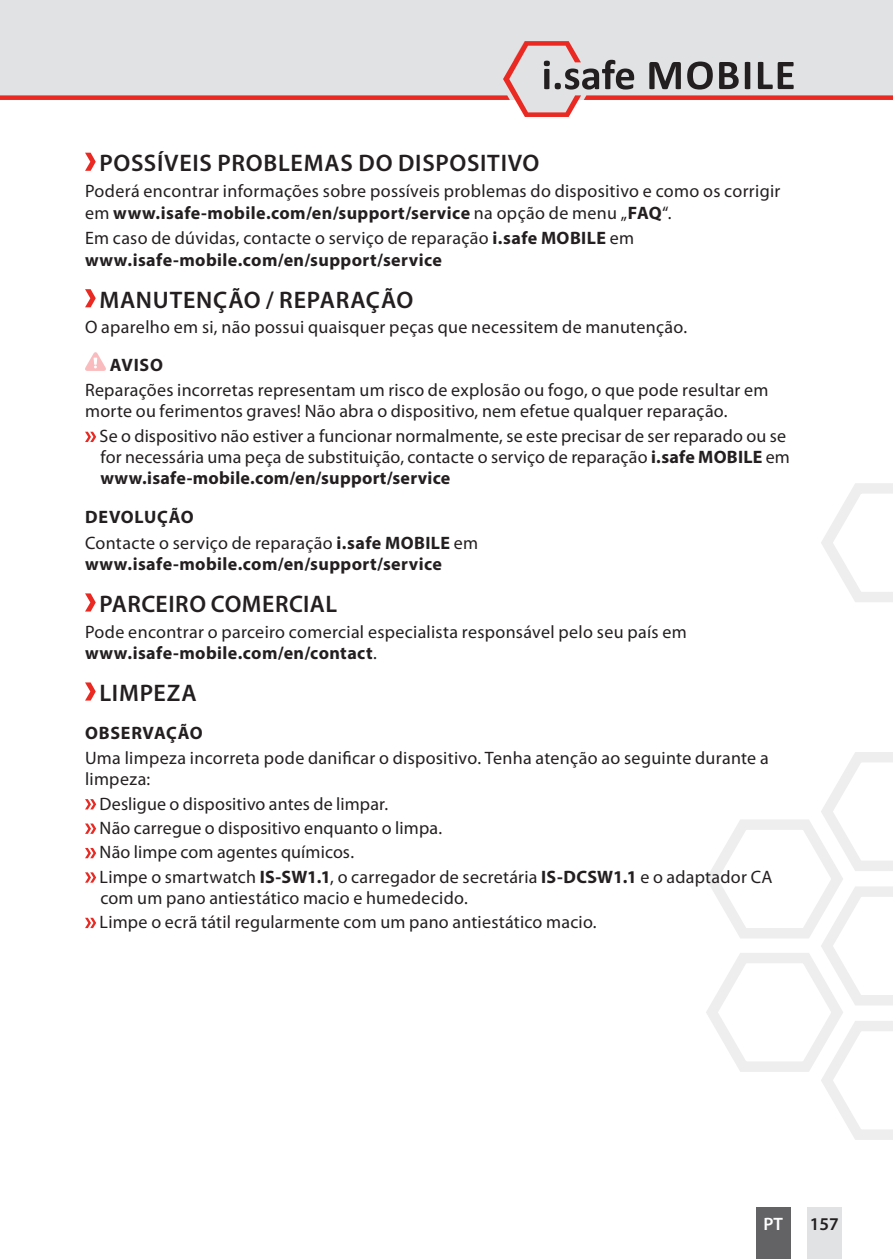
<style>
.page{position:relative;width:893px;height:1259px;background:#fff}
.page>*{position:absolute;margin:0;border:0;box-sizing:border-box;transform-origin:0 0}
.t1{font:600 24px "Myriad Pro";letter-spacing:.03em;color:#231f20}
.t2{font:18px/21px "Myriad Pro";letter-spacing:.015em;color:#231f20}
.t3{font:700 18px/21.6px "Myriad Pro";letter-spacing:.025em;color:#231f20}
.t4{font:600 18px "Myriad Pro";color:#231f20}
.t5{font:600 18px "Myriad Pro";color:#fff}
.s1{font-weight:700}
.s2{font-weight:400}
</style>
<div class="page">
<svg style="left:821px;top:483px;width:72px;height:119px"></svg>
<svg style="left:706px;top:752px;width:187px;height:388px"></svg>
<div style="left:756px;top:1208px;width:34px;height:51px;background:#636366"></div>
<div style="left:807px;top:1208px;width:34px;height:51px;background:#e1e2e4"></div>
<div style="left:0;top:0;width:893px;height:41px;background:#e1e2e4"></div>
<svg style="left:0;top:41px;width:893px;height:76px"></svg>
<svg style="left:85px;top:153px;width:11px;height:18px"></svg>
<svg style="left:85px;top:289px;width:11px;height:18px"></svg>
<svg style="left:85px;top:352px;width:21px;height:19px"></svg>
<svg style="left:85px;top:432px;width:11px;height:10px"></svg>
<svg style="left:85px;top:593px;width:11px;height:18px"></svg>
<svg style="left:85px;top:682px;width:11px;height:18px"></svg>
<svg style="left:85px;top:799px;width:11px;height:10px"></svg>
<svg style="left:85px;top:823px;width:11px;height:11px"></svg>
<svg style="left:85px;top:848px;width:11px;height:10px"></svg>
<svg style="left:85px;top:872px;width:11px;height:10px"></svg>
<svg style="left:85px;top:917px;width:11px;height:11px"></svg>
<h1 class="t1" style="left:99px;top:148px;width:441px">POSSÍVEIS PROBLEMAS DO DISPOSITIVO</h1>
<p class="t2" style="left:85px;top:180px;width:697px">Poderá encontrar informações sobre possíveis problemas do dispositivo e como os corrigir em <span class="s1">www.isafe-mobile.com/en/support/service</span> na opção de menu „<span class="s1">FAQ</span>“.</p>
<p class="t3" style="left:85px;top:227px;width:551px"><span class="s2">Em caso de dúvidas, contacte o serviço de reparação</span> i.safe MOBILE <span class="s2">em </span>www.isafe-mobile.com/en/support/service</p>
<h1 class="t1" style="left:99px;top:284px;width:316px">MANUTENÇÃO / REPARAÇÃO</h1>
<p class="t2" style="left:85px;top:316px;width:604px">O aparelho em si, não possui quaisquer peças que necessitem de manutenção.</p>
<p class="t3" style="left:110px;top:353px;width:55px">AVISO</p>
<p class="t2" style="left:85px;top:379px;width:685px">Reparações incorretas representam um risco de explosão ou fogo, o que pode resultar em morte ou ferimentos graves! Não abra o dispositivo, nem efetue qualquer reparação.</p>
<p class="t2" style="left:100px;top:425px;width:692px">Se o dispositivo não estiver a funcionar normalmente, se este precisar de ser reparado ou se for necessária uma peça de substituição, contacte o serviço de reparação <span class="s1">i.safe MOBILE</span> em <span class="s1">www.isafe-mobile.com/en/support/service</span></p>
<p class="t2" style="left:85px;top:503px;width:395px;line-height:25.8px"><span class="s1">DEVOLUÇÃO<br></span>Contacte o serviço de reparação <span class="s1">i.safe MOBILE</span> em</p>
<p class="t3" style="left:85px;top:553px;width:358px">www.isafe-mobile.com/en/support/service</p>
<h1 class="t1" style="left:99px;top:588px;width:239px">PARCEIRO COMERCIAL</h1>
<p class="t2" style="left:85px;top:620px;width:603px">Pode encontrar o parceiro comercial especialista responsável pelo seu país em <span class="s1">www.isafe-mobile.com/en/contact</span>.</p>
<h1 class="t1" style="left:99px;top:677px;width:99px">LIMPEZA</h1>
<p class="t3" style="left:85px;top:721px;width:119px">OBSERVAÇÃO</p>
<p class="t2" style="left:85px;top:747px;width:685px">Uma limpeza incorreta pode danificar o dispositivo. Tenha atenção ao seguinte durante a limpeza:</p>
<p class="t2" style="left:100px;top:791px;width:674px;line-height:24.3px">Desligue o dispositivo antes de limpar.<br>Não carregue o dispositivo enquanto o limpa.<br>Não limpe com agentes químicos.<br>Limpe o smartwatch <span class="s1">IS-SW1.1</span>, o carregador de secretária <span class="s1">IS-DCSW1.1</span> e o adaptador CA</p>
<p class="t2" style="left:100px;top:885px;width:499px;line-height:24.3px">com um pano antiestático macio e humedecido.<br>Limpe o ecrã tátil regularmente com um pano antiestático macio.</p>
<p class="t5" style="left:763px;top:1212px;width:21px">PT</p>
<p class="t4" style="left:810px;top:1212px;width:30px">157</p>
</div>
